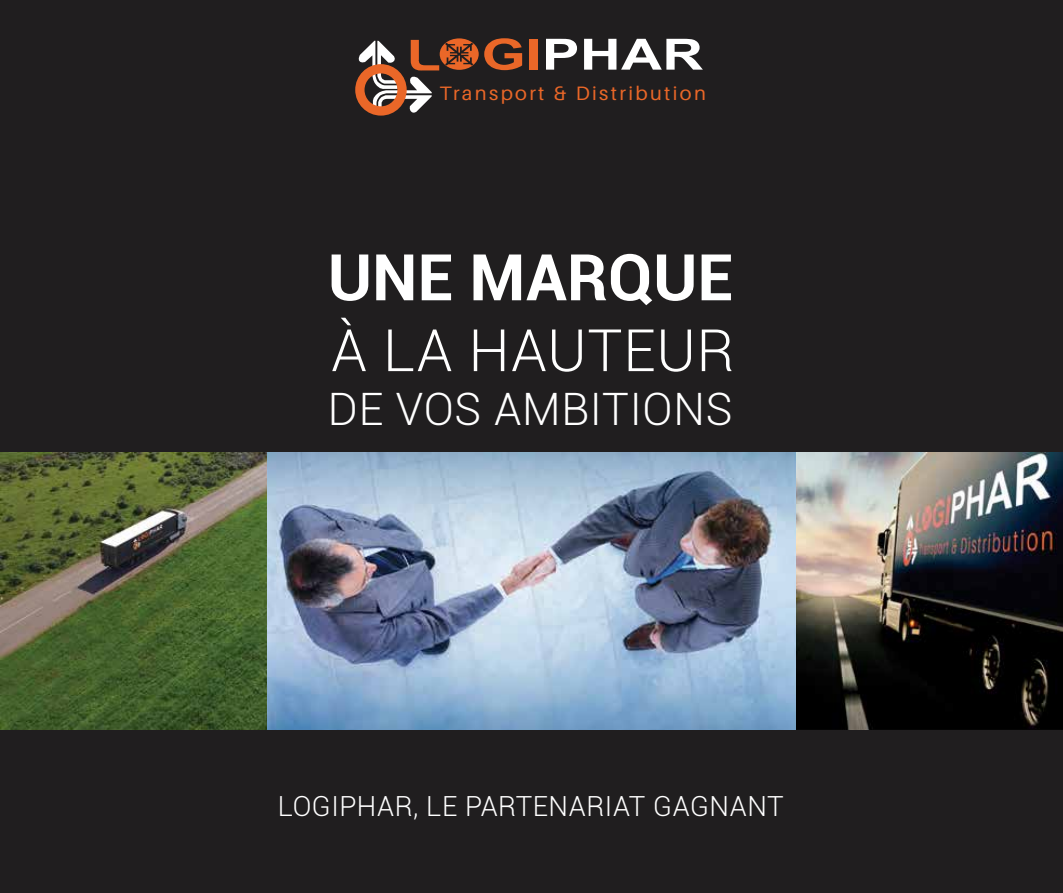
<style>
.page{position:relative;width:1063px;height:893px;background:#201e1f}
.page>*{position:absolute;margin:0;border:0;box-sizing:border-box;transform-origin:0 0}
.t1{font:700 64.35px "Roboto";color:#fff}
.t2{font:300 58.5px "Roboto";letter-spacing:.015em;color:#fff}
.t3{font:300 44.7px "Roboto";letter-spacing:.02em;color:#fff}
.t4{font:300 27.75px "Roboto";letter-spacing:.02em;color:#fff}
.t5{font:19.5px "Aileron";letter-spacing:.115em;color:#ea6728}
</style>
<div class="page">
<svg style="left:546px;top:39px;width:31px;height:31px"></svg>
<svg style="left:584px;top:39px;width:119px;height:31px"></svg>
<div style="left:530px;top:39px;width:8px;height:31px;background:#ea6728"></div>
<svg style="left:355px;top:38px;width:167px;height:78px"></svg>
<img style="left:266px;top:453px;width:531px;height:276px">
<img style="left:0;top:453px;width:266px;height:276px">
<img style="left:797px;top:453px;width:266px;height:276px">
<p class="t5" style="left:440px;top:82px;width:268px">Transport &amp; Distribution</p>
<h1 class="t1" style="left:328px;top:232px;width:407px">UNE MARQUE</h1>
<h2 class="t2" style="left:331px;top:310px;width:405px">À LA HAUTEUR</h2>
<h3 class="t3" style="left:328px;top:378px;width:407px">DE VOS AMBITIONS</h3>
<p class="t4" style="left:278px;top:786px;width:507px">LOGIPHAR, LE PARTENARIAT GAGNANT</p>
</div>
